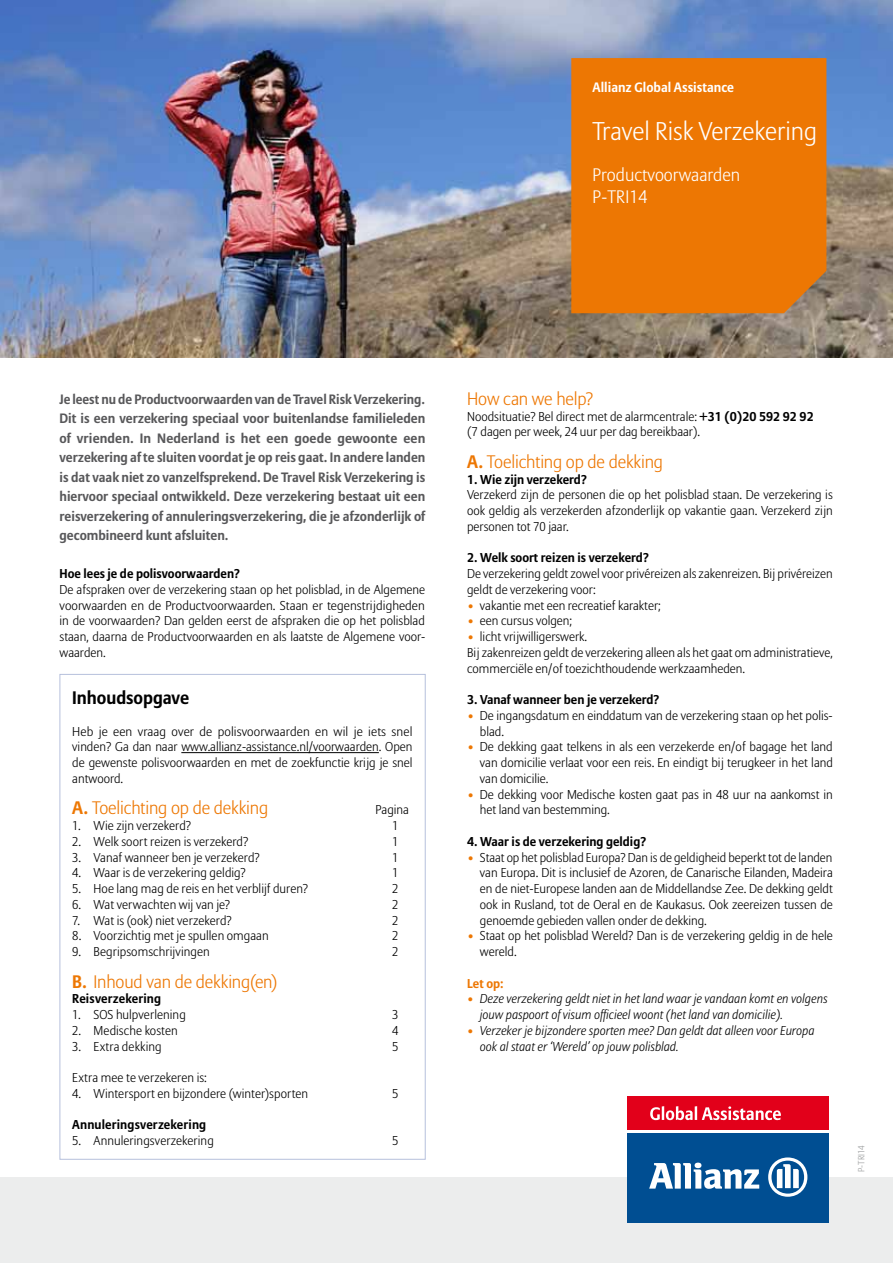
<style>
.page{position:relative;width:893px;height:1263px;background:#fff}
.page>*{position:absolute;margin:0;border:0;box-sizing:border-box;transform-origin:0 0}
.t1{font:300 25.5px "Allianz Sans";color:#fff}
.t2{font:300 18px "Allianz Sans";letter-spacing:-.01em;color:#ed7703}
.t3{font:300 18px/22.5px "Allianz Sans";color:#fff}
.t4{font:700 18px "Allianz Sans";letter-spacing:-.005em;color:#000}
.t5{font:700 13.5px/19.5px "Allianz Sans";color:#58585a;text-align:justify}
.t6{font:700 13.5px "Allianz Sans";color:#fff}
.t7{font:300 12.75px/15.8px "Allianz Sans";color:#000}
.t8{font:italic 300 12.75px/15.8px "Allianz Sans";color:#000}
.t9{font:700 12.75px "Allianz Sans";color:#000}
.t10{font:700 12.75px "Allianz Sans";color:#ed7703}
.t11{font:300 9px "Allianz Sans";color:#9c9e9f}
.s1{font-weight:700}
.s2{font-weight:700;color:#ed7703}
.s3{color:#ed7703}
</style>
<div class="page">
<img style="left:0;top:0;width:893px;height:358px">
<div style="left:571px;top:58px;width:255px;height:255px;background:#ed7703"></div>
<hr style="left:181px;top:752px;width:198px;height:1px;background:#000">
<div style="left:0;top:1178px;width:893px;height:85px;background:#eceded"></div>
<div style="left:627px;top:1096px;width:202px;height:34px;background:#e2001a"></div>
<div style="left:627px;top:1133px;width:202px;height:90px;background:#004e92"></div>
<svg style="left:649px;top:1162px;width:110px;height:27px"></svg>
<svg style="left:768px;top:1157px;width:39px;height:40px"></svg>
<svg style="left:650px;top:1106px;width:131px;height:14px"></svg>
<p class="t6" style="left:593px;top:79px;width:143px">Allianz Global Assistance</p>
<h1 class="t1" style="left:593px;top:115px;width:226px">Travel Risk Verzekering</h1>
<h2 class="t3" style="left:593px;top:163px;width:149px">Productvoorwaarden<br>P-TRI14</h2>
<p class="t5" style="left:60px;top:389px;width:367px">Je leest nu de Productvoorwaarden van de Travel Risk Verzekering.<br>Dit is een verzekering speciaal voor buitenlandse familieleden of vrienden. In Nederland is het een goede gewoonte een verzekering af te sluiten voordat je op reis gaat. In andere landen is dat vaak niet zo vanzelfsprekend. De Travel Risk Verzekering is hiervoor speciaal ontwikkeld. Deze verzekering bestaat uit een reisverzekering of annuleringsverzekering, die je afzonderlijk of gecombineerd kunt afsluiten.</p>
<p class="t9" style="left:60px;top:566px;width:182px">Hoe lees je de polisvoorwaarden?</p>
<p class="t7" style="left:60px;top:581px;width:367px;text-align:justify">De afspraken over de verzekering staan op het polisblad, in de Algemene voorwaarden en de Productvoorwaarden. Staan er tegenstrijdigheden in de voorwaarden? Dan gelden eerst de afspraken die op het polisblad staan, daarna de Productvoorwaarden en als laatste de Algemene voor&shy;waarden.</p>
<h2 class="t4" style="left:72px;top:687px;width:118px">Inhoudsopgave</h2>
<p class="t7" style="left:72px;top:723px;width:342px;text-align:justify">Heb je een vraag over de polisvoorwaarden en wil je iets snel vinden? Ga dan naar www.allianz-assistance.nl/voorwaarden. Open de gewenste polisvoorwaarden en met de zoekfunctie krijg je snel antwoord.</p>
<h2 class="t2" style="left:72px;top:797px;width:197px"><span class="s1">A.</span> Toelichting op de dekking</h2>
<p class="t7" style="left:375px;top:802px;width:35px">Pagina</p>
<p class="t7" style="left:72px;top:818px;width:121px">1. Wie zijn verzekerd?</p>
<p class="t7" style="left:392px;top:818px;width:8px">1</p>
<p class="t7" style="left:72px;top:833px;width:178px">2. Welk soort reizen is verzekerd?</p>
<p class="t7" style="left:392px;top:833px;width:8px">1</p>
<p class="t7" style="left:72px;top:849px;width:189px">3. Vanaf wanneer ben je verzekerd?</p>
<p class="t7" style="left:392px;top:849px;width:8px">1</p>
<p class="t7" style="left:72px;top:865px;width:175px">4. Waar is de verzekering geldig?</p>
<p class="t7" style="left:392px;top:865px;width:8px">1</p>
<p class="t7" style="left:72px;top:881px;width:237px">5. Hoe lang mag de reis en het verblijf duren?</p>
<p class="t7" style="left:392px;top:881px;width:8px">2</p>
<p class="t7" style="left:72px;top:896px;width:160px">6. Wat verwachten wij van je?</p>
<p class="t7" style="left:392px;top:896px;width:8px">2</p>
<p class="t7" style="left:72px;top:912px;width:161px">7. Wat is (ook) niet verzekerd?</p>
<p class="t7" style="left:392px;top:912px;width:8px">2</p>
<p class="t7" style="left:72px;top:928px;width:198px">8. Voorzichtig met je spullen omgaan</p>
<p class="t7" style="left:392px;top:928px;width:8px">2</p>
<p class="t7" style="left:72px;top:943px;width:139px">9. Begripsomschrijvingen</p>
<p class="t7" style="left:392px;top:943px;width:8px">2</p>
<h2 class="t2" style="left:72px;top:970px;width:207px"><span class="s1">B.</span> Inhoud van de dekking(en)</h2>
<p class="t9" style="left:72px;top:991px;width:90px">Reisverzekering</p>
<p class="t7" style="left:72px;top:1007px;width:115px">1. SOS hulpverlening</p>
<p class="t7" style="left:392px;top:1007px;width:8px">3</p>
<p class="t7" style="left:72px;top:1022px;width:107px">2. Medische kosten</p>
<p class="t7" style="left:392px;top:1022px;width:8px">4</p>
<p class="t7" style="left:72px;top:1038px;width:91px">3. Extra dekking</p>
<p class="t7" style="left:392px;top:1038px;width:8px">5</p>
<p class="t7" style="left:72px;top:1070px;width:136px">Extra mee te verzekeren is:</p>
<p class="t7" style="left:72px;top:1085px;width:238px">4. Wintersport en bijzondere (winter)sporten</p>
<p class="t7" style="left:392px;top:1085px;width:8px">5</p>
<p class="t9" style="left:72px;top:1117px;width:136px">Annuleringsverzekering</p>
<p class="t7" style="left:72px;top:1133px;width:143px">5. Annuleringsverzekering</p>
<p class="t7" style="left:392px;top:1133px;width:8px">5</p>
<h2 class="t2" style="left:467px;top:388px;width:128px">How can we help?</h2>
<p class="t7" style="left:467px;top:408px;width:348px">Noodsituatie? Bel direct met de alarmcentrale: <span class="s1">+31 (0)20 592 92 92 </span>(7 dagen per week, 24 uur per dag bereikbaar).</p>
<h2 class="t2" style="left:467px;top:451px;width:197px"><span class="s1">A.</span> Toelichting op de dekking</h2>
<p class="t9" style="left:467px;top:471px;width:121px">1. Wie zijn verzekerd?</p>
<p class="t7" style="left:467px;top:487px;width:367px;text-align:justify">Verzekerd zijn de personen die op het polisblad staan. De verzekering is ook geldig als verzekerden afzonderlijk op vakantie gaan. Verzekerd zijn personen tot 70 jaar.</p>
<p class="t9" style="left:467px;top:550px;width:183px">2. Welk soort reizen is verzekerd?</p>
<p class="t7" style="left:467px;top:566px;width:367px">De verzekering geldt zowel voor privéreizen als zakenreizen. Bij privéreizen geldt de verzekering voor:</p>
<p class="t7" style="left:467px;top:597px;width:195px"><span class="s2">•</span> vakantie met een recreatief karakter;</p>
<p class="t7" style="left:467px;top:613px;width:107px"><span class="s2">•</span> een cursus volgen;</p>
<p class="t7" style="left:467px;top:629px;width:367px"><span class="s2">•</span> licht vrijwilligerswerk.<br>Bij zakenreizen geldt de verzekering alleen als het gaat om administratieve, commerciële en/of toezichthoudende werkzaamheden.</p>
<p class="t9" style="left:467px;top:692px;width:194px">3. Vanaf wanneer ben je verzekerd?</p>
<p class="t7" style="left:480px;top:707px;width:354px;text-indent:-13px"><span class="s2">•</span> De ingangsdatum en einddatum van de verzekering staan op het polis&shy;blad.</p>
<p class="t7" style="left:480px;top:739px;width:354px;text-align:justify;text-indent:-13px"><span class="s2">•</span> De dekking gaat telkens in als een verzekerde en/of bagage het land van domicilie verlaat voor een reis. En eindigt bij terugkeer in het land van domicilie.</p>
<p class="t7" style="left:480px;top:786px;width:354px;text-indent:-13px"><span class="s2">•</span> De dekking voor Medische kosten gaat pas in 48 uur na aankomst in het land van bestemming.</p>
<p class="t9" style="left:467px;top:834px;width:181px">4. Waar is de verzekering geldig?</p>
<p class="t7" style="left:480px;top:849px;width:354px;text-align:justify;text-indent:-13px"><span class="s2">•</span> Staat op het polisblad Europa? Dan is de geldigheid beperkt tot de landen van Europa. Dit is inclusief de Azoren, de Canarische Eilanden, Madeira en de niet-Europese landen aan de Middellandse Zee. De dekking geldt ook in Rusland, tot de Oeral en de Kaukasus. Ook zeereizen tussen de genoemde gebieden vallen onder de dekking.</p>
<p class="t7" style="left:480px;top:928px;width:354px;text-indent:-13px"><span class="s2">•</span> Staat op het polisblad Wereld? Dan is de verzekering geldig in de hele wereld.</p>
<p class="t10" style="left:467px;top:975px;width:38px">Let op:</p>
<p class="t8" style="left:480px;top:991px;width:349px;text-indent:-13px"><span class="s3">•</span> Deze verzekering geldt niet in het land waar je vandaan komt en volgens jouw paspoort of visum officieel woont (het land van domicilie).</p>
<p class="t8" style="left:480px;top:1022px;width:336px;text-indent:-13px"><span class="s3">•</span> Verzeker je bijzondere sporten mee? Dan geldt dat alleen voor Europa ook al staat er ‘Wereld’ op jouw polisblad.</p>
<p class="t11" style="left:856px;top:1172px;width:28px;rotate:-90deg">P-TRI14</p>
</div>
